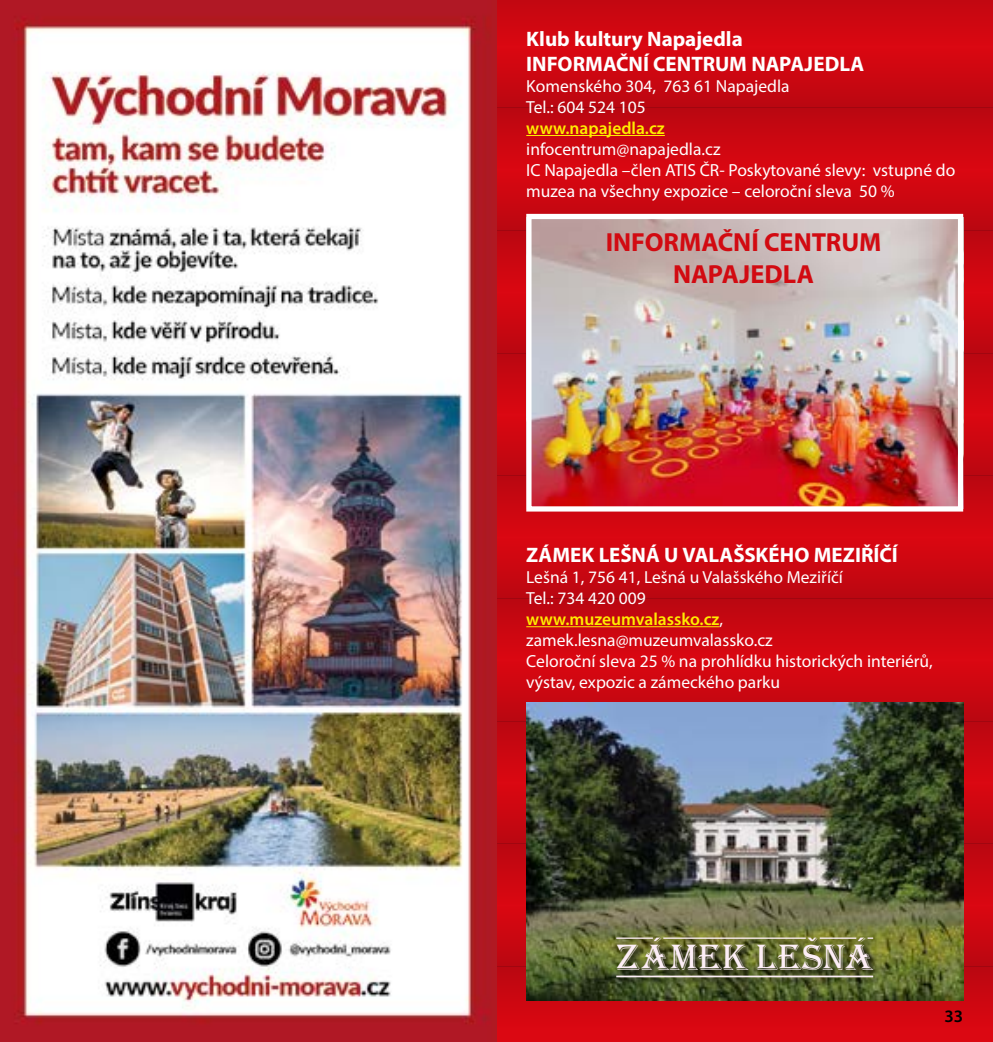
<style>
.page{position:relative;width:993px;height:1042px;background:#fff}
.page>*{position:absolute;margin:0;border:0;box-sizing:border-box;transform-origin:0 0}
.t1{font:37.62px "Algerian";letter-spacing:.015em;color:#fdeef6}
.t2{font:700 26.25px/31.5px "Myriad Pro";color:#d20a11;text-align:center}
.t3{font:700 21px/25.2px "Myriad Pro";color:#fff}
.t4{font:17.5px/21px "Myriad Pro";color:#fff}
.t5{font:600 17.5px "Myriad Pro";color:#ffed00}
.t6{font:600 17.5px "Myriad Pro";color:#000}
.s1{font-weight:600;color:#ffed00}
</style>
<div class="page">
<div style="left:0;top:0;width:992px;height:46px;background:#ce0711"></div>
<div style="left:0;top:46px;width:992px;height:62px;background:linear-gradient(to bottom,#db0711,#ba0711)"></div>
<div style="left:0;top:108px;width:992px;height:61px;background:linear-gradient(to bottom,#ba0711,#db0711)"></div>
<svg style="left:496px;top:169px;width:496px;height:61px;background:#ce0812"></svg>
<svg style="left:496px;top:230px;width:496px;height:62px;background:#ca0e18"></svg>
<svg style="left:496px;top:292px;width:496px;height:61px;background:#cb0e18"></svg>
<svg style="left:496px;top:353px;width:496px;height:61px;background:#ca0e18"></svg>
<svg style="left:496px;top:414px;width:496px;height:62px;background:#ca0d17"></svg>
<div style="left:0;top:476px;width:992px;height:61px;background:linear-gradient(to bottom,#bc131c,#da0610)"></div>
<div style="left:0;top:537px;width:992px;height:61px;background:linear-gradient(to bottom,#db0711,#ba0711)"></div>
<div style="left:0;top:598px;width:992px;height:62px;background:linear-gradient(to bottom,#b90711,#da0711)"></div>
<svg style="left:496px;top:660px;width:496px;height:61px;background:#cd0914"></svg>
<svg style="left:496px;top:721px;width:496px;height:61px;background:#c30811"></svg>
<svg style="left:496px;top:782px;width:496px;height:61px;background:#c40811"></svg>
<svg style="left:496px;top:843px;width:496px;height:62px;background:#c30811"></svg>
<svg style="left:496px;top:905px;width:496px;height:61px;background:#c70b12"></svg>
<svg style="left:496px;top:966px;width:496px;height:61px;background:#cb0911"></svg>
<hr style="left:526px;top:626px;width:193px;height:1px;background:#ffed00">
<img style="left:526px;top:703px;width:436px;height:297px">
<div style="left:615px;top:936px;width:266px;height:49px;background:#000;opacity:.67"></div>
<hr style="left:616px;top:975px;width:256px;height:2px;background:#fdeef6">
<hr style="left:616px;top:937px;width:36px;height:2px;background:#fdeef6">
<hr style="left:663px;top:937px;width:142px;height:2px;background:#fdeef6">
<hr style="left:819px;top:937px;width:37px;height:2px;background:#fdeef6">
<hr style="left:526px;top:135px;width:138px;height:1px;background:#ffed00">
<img style="left:532px;top:220px;width:424px;height:285px">
<div style="left:526px;top:214px;width:436px;height:297px;border:5px solid #fff"></div>
<img style="left:0;top:0;width:496px;height:1042px">
<p class="t3" style="left:526px;top:25px;width:339px">Klub kultury Napajedla<br>INFORMAČNÍ CENTRUM NAPAJEDLA</p>
<p class="t4" style="left:526px;top:75px;width:265px">Komenského 304, 763 61 Napajedla<br>Tel.: 604 524 105</p>
<p class="t5" style="left:526px;top:117px;width:140px">www.napajedla.cz</p>
<p class="t4" style="left:526px;top:138px;width:430px">infocentrum@napajedla.cz<br>IC Napajedla –člen ATIS ČR- Poskytované slevy: vstupné do muzea na všechny expozice – celoroční sleva 50 %</p>
<h2 class="t2" style="left:605px;top:226px;width:277px">INFORMAČNÍ CENTRUM<br>NAPAJEDLA</h2>
<p class="t3" style="left:526px;top:541px;width:373px">ZÁMEK LEŠNÁ U VALAŠSKÉHO MEZIŘÍČÍ</p>
<p class="t4" style="left:526px;top:566px;width:408px">Lešná 1, 756 41, Lešná u Valašského Meziříčí<br>Tel.: 734 420 009<br><span class="s1">www.muzeumvalassko.cz</span>, zamek.lesna@muzeumvalassko.cz<br>Celoroční sleva 25 % na prohlídku historických interiérů, výstav, expozic a zámeckého parku</p>
<h1 class="t1" style="left:616px;top:937px;width:258px">ZÁMEK LEŠNÁ</h1>
<p class="t6" style="left:944px;top:1004px;width:20px">33</p>
</div>
